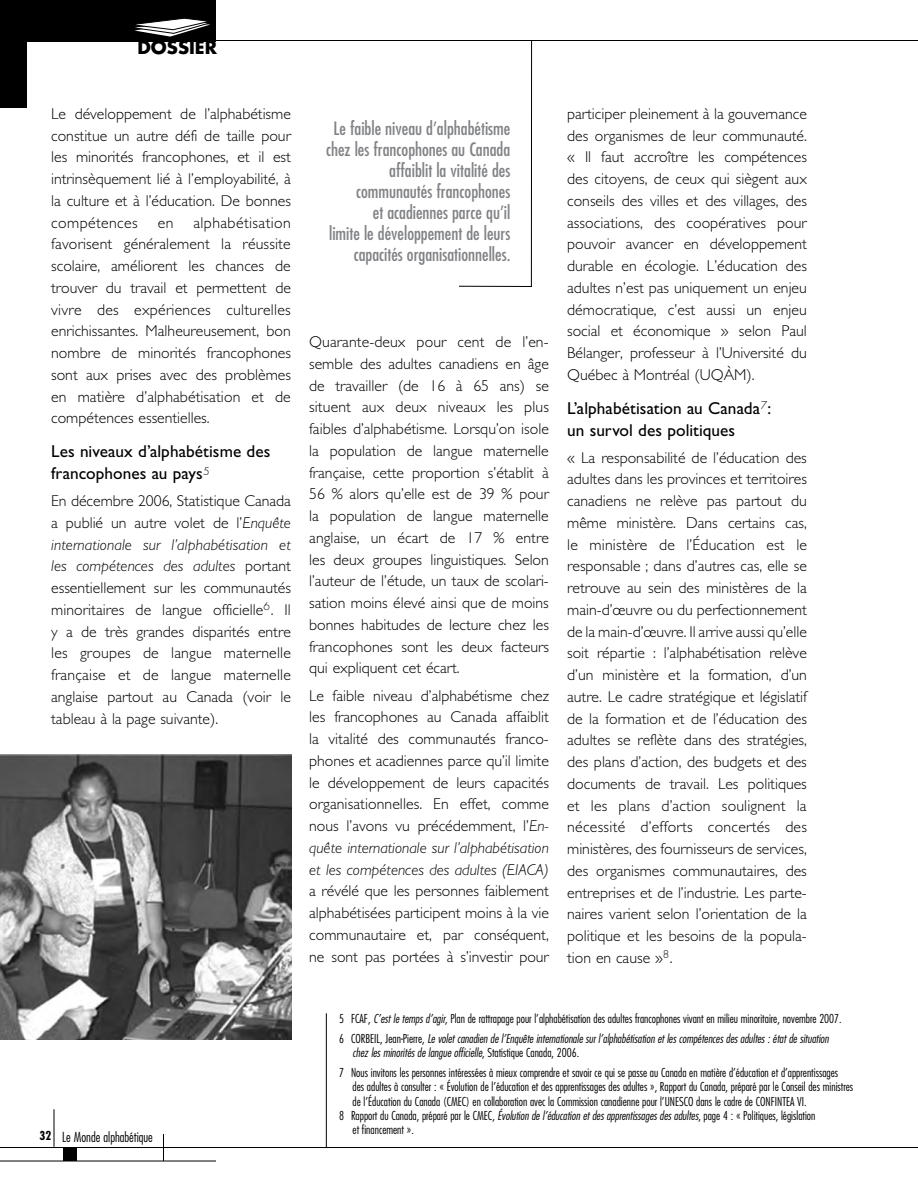
<style>
.page{position:relative;width:918px;height:1188px;background:#fff}
.page>*{position:absolute;margin:0;border:0;box-sizing:border-box;transform-origin:0 0}
.t1{font:condensed 18px/21px "Futura";color:#808285;text-align:right}
.t2{font:700 18px "Futura";color:#000}
.t3{font:17.25px/21.8px "Gill Sans";letter-spacing:.005em;color:#000}
.t4{font:300 15.75px/21.8px "Gill Sans";color:#000;text-align:justify}
.t5{font:300 condensed 13.5px "Futura";color:#000}
.t6{font:300 condensed 12px/14.4px "Futura";color:#000;text-align:center}
.t7{font:italic 300 condensed 12px/14.4px "Futura";color:#000}
.s1{font-style:italic}
.s2{font-style:normal}
</style>
<div class="page">
<hr style="left:0;top:1147px;width:918px;height:1px;background:#000">
<hr style="left:54px;top:1109px;width:1px;height:38px;background:#000">
<svg style="left:163px;top:1134px;width:1px;height:27px"></svg>
<hr style="left:326px;top:1013px;width:1px;height:135px;background:#000">
<div style="left:0;top:0;width:27px;height:108px;background:#000"></div>
<hr style="left:0;top:40px;width:918px;height:1px;background:#000">
<div style="left:0;top:0;width:216px;height:41px;background:#000"></div>
<svg style="left:135px;top:18px;width:75px;height:19px"></svg>
<img style="left:0;top:754px;width:291px;height:286px">
<svg style="left:459px;top:41px;width:73px;height:246px"></svg>
<hr style="left:0;top:1161px;width:216px;height:1px;background:#000">
<div style="left:63px;top:1148px;width:13px;height:13px;background:#000"></div>
<p class="t2" style="left:137px;top:34px;width:81px">DOSSIER</p>
<p class="t4" style="left:51px;top:103px;width:241px">Le développement de l’alphabétisme constitue un autre défi de taille pour les minorités francophones, et il est intrinsèquement lié à l’employabilité, à la culture et à l’éducation. De bonnes compétences</p>
<p class="t4" style="left:51px;top:212px;width:241px;text-indent:142px">alphabétisation favorisent généralement la réussite scolaire, améliorent les chances de trouver du travail et permettent de vivre des expériences culturelles enrichissantes. Malheureusement, bon nombre de minorités francophones sont aux prises avec des problèmes en matière d’alphabétisation et de compétences essentielles.</p>
<p class="t3" style="left:51px;top:441px;width:221px">Les niveaux d’alphabétisme des francophones au pays<sup>5</sup></p>
<p class="t4" style="left:51px;top:490px;width:241px">En décembre 2006, Statistique Canada a publié un autre volet de l’<span class="s1">Enquête internationale sur l’alphabétisation et les compétences des adultes</span> portant essentiellement sur les communautés minoritaires de langue officielle<sup>6</sup>. Il y a de très grandes disparités entre les groupes de langue maternelle française et de langue maternelle anglaise partout au Canada (voir le tableau à la page suivante).</p>
<p class="t4" style="left:158px;top:212px;width:17px">en</p>
<p class="t1" style="left:326px;top:118px;width:186px">Le faible niveau d’alphabétisme chez les francophones au Canada affaiblit la vitalité des communautés francophones<br>et acadiennes parce qu’il<br>limite le développement de leurs capacités organisationnelles.</p>
<p class="t4" style="left:309px;top:331px;width:241px">Quarante-deux pour cent de l’en&shy;semble des adultes canadiens en âge de travailler (de 16 à 65 ans) se situent aux deux niveaux les plus faibles d’alphabétisme. Lorsqu’on isole la population de langue maternelle française, cette proportion s’établit à 56 % alors qu’elle est de 39 % pour la population de langue maternelle anglaise, un écart de 17 % entre les deux groupes linguistiques. Selon l’auteur de l’étude, un taux de scolari&shy;sation moins élevé ainsi que de moins bonnes habitudes de lecture chez les francophones sont les deux facteurs qui expliquent cet écart.</p>
<p class="t4" style="left:309px;top:685px;width:243px">Le faible niveau d’alphabétisme chez les francophones au Canada affaiblit la vitalité des communautés franco&shy;phones et acadiennes parce qu’il limite le développement de leurs capacités organisationnelles. En effet, comme nous l’avons vu précédemment, l’<span class="s1">En&shy;quête internationale sur l’alphabétisation et les compétences des adultes (EIACA)</span></p>
<p class="t4" style="left:309px;top:880px;width:241px">a révélé que les personnes faiblement alphabétisées participent moins à la vie communautaire et, par conséquent, ne sont pas portées à s’investir pour</p>
<p class="t4" style="left:567px;top:103px;width:241px">participer pleinement à la gouvernance des organismes de leur communauté. « Il faut accroître les compétences des citoyens, de ceux qui siègent aux conseils des villes et des villages, des associations, des coopératives pour pouvoir avancer en développement durable en écologie. L’éducation des adultes n’est pas uniquement un enjeu démocratique, c’est aussi un enjeu social et économique » selon Paul Bélanger, professeur à l’Université du Québec à Montréal (UQÀM).</p>
<p class="t3" style="left:567px;top:397px;width:205px">L’alphabétisation au Canada<sup>7</sup>: un survol des politiques</p>
<p class="t4" style="left:567px;top:447px;width:241px">« La responsabilité de l’éducation des adultes dans les provinces et territoires canadiens ne relève pas partout du même ministère. Dans certains cas, le ministère de l’Éducation est le responsable ; dans d’autres cas, elle se retrouve au sein des ministères de la main-d’œuvre ou du perfectionnement de la main-d’œuvre. Il arrive aussi qu’elle soit répartie : l’alphabétisation relève d’un ministère et la formation, d’un autre. Le cadre stratégique et législatif de la formation et de l’éducation des adultes se reflète dans des stratégies, des plans d’action, des budgets et des documents de travail. Les politiques et les plans d’action soulignent la nécessité d’efforts concertés des ministères, des fournisseurs de services, des organismes communautaires, des entreprises et de l’industrie. Les parte&shy;naires varient selon l’orientation de la politique et les besoins de la popula&shy;tion en cause »<sup>8</sup>.</p>
<p class="t5" style="left:39px;top:1129px;width:115px"><sup>32</sup> Le Monde alphabétique</p>
<p class="t6" style="left:339px;top:1011px;width:504px">5 FCAF, <span class="s1">C’est le temps d’agir</span>, Plan de rattrapage pour l’alphabétisation des adultes francophones vivant en milieu minoritaire, novembre 2007.</p>
<p class="t7" style="left:353px;top:1031px;width:478px;text-indent:-14px"><span class="s2">6 CORBEIL, Jean-Pierre,</span> Le volet canadien de l’Enquête internationale sur l’alphabétisation et les compétences des adultes : état de situation chez les minorités de langue officielle<span class="s2">, Statistique Canada, 2006.</span></p>
<p class="t6" style="left:339px;top:1065px;width:501px">7 Nous invitons les personnes intéressées à mieux comprendre et savoir ce qui se passe au Canada en matière d’éducation et d’apprentissages</p>
<p class="t6" style="left:353px;top:1079px;width:502px">des adultes à consulter : « Évolution de l’éducation et des apprentissages des adultes », Rapport du Canada, préparé par le Conseil des ministres</p>
<p class="t6" style="left:339px;top:1094px;width:478px">de l’Éducation du Canada (CMEC) en collaboration avec la Commission canadienne pour l’UNESCO dans le cadre de CONFINTEA VI.<br>8 Rapport du Canada, préparé par le CMEC, <span class="s1">Évolution de l’éducation et des apprentissages des adultes</span>, page 4 : « Politiques, législation</p>
<p class="t6" style="left:353px;top:1122px;width:63px">et financement ».</p>
</div>
